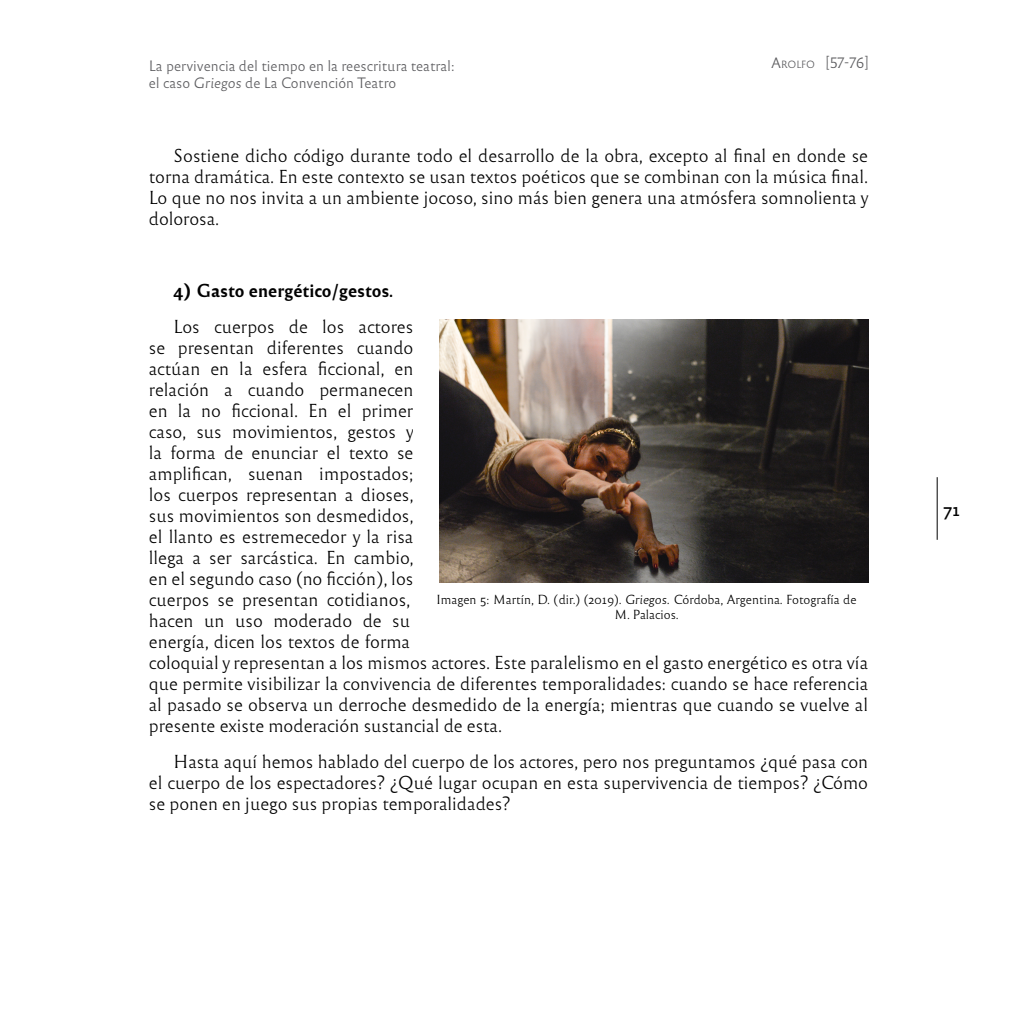
<style>
.page{position:relative;width:1017px;height:1017px;background:#fff}
.page>*{position:absolute;margin:0;border:0;box-sizing:border-box;transform-origin:0 0}
.t1{font:17.5px/21px "Reforma 1969 Blanca";color:#000;text-align:justify}
.t2{font:17.5px "Reforma 1969 Negra";color:#000}
.t3{font:17.5px "Reforma 2018 Gris";color:#000}
.t4{font:14px "Reforma 2018 Blanca";color:#5c5c5f}
.t5{font:12.25px/14.7px "Reforma 1969 Blanca";color:#000;text-align:center}
.s1{font-style:inherit}
.s2{font-size:9.8px}
.s3{font-family:"Reforma 2018 Blanca Italica"}
.s4{font-family:"Reforma 1969 Blanca Italica"}
</style>
<div class="page">
<hr style="left:937px;top:477px;width:1px;height:63px;background:#000">
<img style="left:439px;top:320px;width:429px;height:262px">
<p class="t4" style="left:149px;top:58px;width:307px">La pervivencia del tiempo en la reescritura teatral:</p>
<p class="t4" style="left:771px;top:55px;width:100px"><span class="s1">A</span><span class="s2">ROLFO</span> [57-76]</p>
<p class="t4" style="left:149px;top:74px;width:249px">el caso <span class="s3">Griegos</span> de La Convención Teatro</p>
<p class="t1" style="left:149px;top:146px;width:721px;text-indent:25px">Sostiene dicho código durante todo el desarrollo de la obra, excepto al final en donde se torna dramática. En este contexto se usan textos poéticos que se combinan con la música final.<br>Lo que no nos invita a un ambiente jocoso, sino más bien genera una atmósfera somnolienta y dolorosa.</p>
<p class="t2" style="left:174px;top:281px;width:221px">4) Gasto energético/gestos.</p>
<p class="t1" style="left:149px;top:317px;width:721px;text-align:left;text-indent:25px">Los cuerpos de los actores<br>se presentan diferentes cuando<br>actúan en la esfera ficcional, en<br>relación a cuando permanecen<br>en la no ficcional. En el primer<br>caso, sus movimientos, gestos y<br>la forma de enunciar el texto se<br>amplifican, suenan impostados;<br>los cuerpos representan a dioses,<br>sus movimientos son desmedidos,<br>el llanto es estremecedor y la risa<br>llega a ser sarcástica. En cambio,<br>en el segundo caso (no ficción), los<br>cuerpos se presentan cotidianos,<br>hacen un uso moderado de su<br>energía, dicen los textos de forma<br>coloquial y representan a los mismos actores. Este paralelismo en el gasto energético es otra vía que permite visibilizar la convivencia de diferentes temporalidades: cuando se hace referencia al pasado se observa un derroche desmedido de la energía; mientras que cuando se vuelve al presente existe moderación sustancial de esta.</p>
<p class="t1" style="left:149px;top:751px;width:721px;text-indent:25px">Hasta aquí hemos hablado del cuerpo de los actores, pero nos preguntamos ¿qué pasa con el cuerpo de los espectadores? ¿Qué lugar ocupan en esta supervivencia de tiempos? ¿Cómo se ponen en juego sus propias temporalidades?</p>
<p class="t5" style="left:436px;top:593px;width:422px">Imagen 5: Martín, D. (dir.) (2019). <span class="s4">Griegos.</span> Córdoba, Argentina. Fotografía de<br>M. Palacios.</p>
<p class="t3" style="left:944px;top:500px;width:18px">71</p>
</div>
